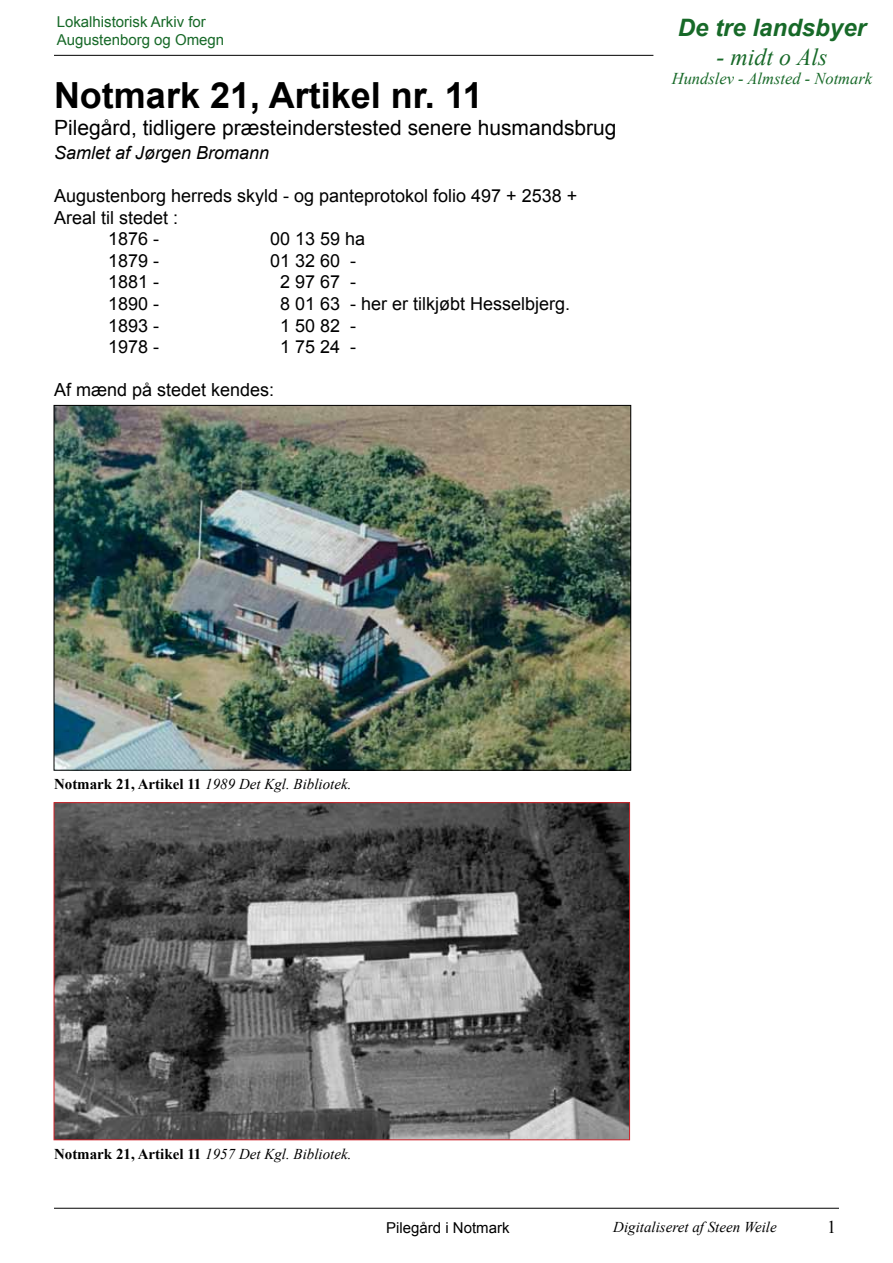
<style>
.page{position:relative;width:893px;height:1263px;background:#fff}
.page>*{position:absolute;margin:0;border:0;box-sizing:border-box;transform-origin:0 0}
.t1{font:700 36px "Arial";color:#000}
.t2{font:italic 700 24px "Arial";color:#176928}
.t3{font:italic 24px "Times New Roman";color:#176928}
.t4{font:21px "Arial";color:#000}
.t5{font:18px "Arial";color:#000}
.t6{font:italic 18px "Arial";color:#000}
.t7{font:18px "Times New Roman";color:#000}
.t8{font:italic 16.5px "Times New Roman";color:#176928}
.t9{font:italic 15px "Times New Roman";color:#000}
.t10{font:15px/18px "Arial";color:#176928}
.t11{font:15px "Arial";color:#000}
.s1{font-weight:700;font-style:normal}
</style>
<div class="page">
<hr style="left:54px;top:1208px;width:785px;height:1px;background:#000">
<hr style="left:54px;top:55px;width:599px;height:1px;background:#000">
<img style="left:56px;top:804px;width:572px;height:334px">
<img style="left:56px;top:407px;width:573px;height:361px">
<p class="t10" style="left:57px;top:13px;width:169px">Lokalhistorisk Arkiv for<br>Augustenborg og Omegn</p>
<h1 class="t1" style="left:54px;top:71px;width:430px">Notmark 21, Artikel nr. 11</h1>
<p class="t4" style="left:54px;top:114px;width:564px">Pilegård, tidligere præsteinderstested senere husmandsbrug</p>
<p class="t6" style="left:54px;top:141px;width:217px">Samlet af Jørgen Bromann</p>
<p class="t5" style="left:54px;top:184px;width:525px">Augustenborg herreds skyld - og panteprotokol folio 497 + 2538 +</p>
<p class="t5" style="left:54px;top:206px;width:126px">Areal til stedet :</p>
<p class="t5" style="left:108px;top:227px;width:53px">1876 -</p>
<p class="t5" style="left:270px;top:227px;width:97px">00 13 59 ha</p>
<p class="t5" style="left:108px;top:249px;width:53px">1879 -</p>
<p class="t5" style="left:270px;top:249px;width:88px">01 32 60 -</p>
<p class="t5" style="left:108px;top:270px;width:53px">1881 -</p>
<p class="t5" style="left:280px;top:270px;width:78px">2 97 67 -</p>
<p class="t5" style="left:108px;top:292px;width:53px">1890 -</p>
<p class="t5" style="left:280px;top:292px;width:292px">8 01 63 - her er tilkjøbt Hesselbjerg.</p>
<p class="t5" style="left:108px;top:314px;width:53px">1893 -</p>
<p class="t5" style="left:280px;top:314px;width:78px">1 50 82 -</p>
<p class="t5" style="left:108px;top:335px;width:53px">1978 -</p>
<p class="t5" style="left:280px;top:335px;width:78px">1 75 24 -</p>
<p class="t5" style="left:54px;top:378px;width:222px">Af mænd på stedet kendes:</p>
<h2 class="t2" style="left:678px;top:11px;width:190px">De tre landsbyer</h2>
<h2 class="t3" style="left:716px;top:40px;width:112px">- midt o Als</h2>
<p class="t8" style="left:672px;top:68px;width:202px">Hundslev - Almsted - Notmark</p>
<p class="t9" style="left:54px;top:773px;width:299px"><span class="s1">Notmark 21, Artikel 11</span> 1989 Det Kgl. Bibliotek.</p>
<p class="t9" style="left:54px;top:1143px;width:299px"><span class="s1">Notmark 21, Artikel 11</span> 1957 Det Kgl. Bibliotek.</p>
<p class="t11" style="left:386px;top:1218px;width:125px">Pilegård i Notmark</p>
<p class="t9" style="left:613px;top:1216px;width:165px">Digitaliseret af Steen Weile</p>
<p class="t7" style="left:827px;top:1215px;width:10px">1</p>
</div>
